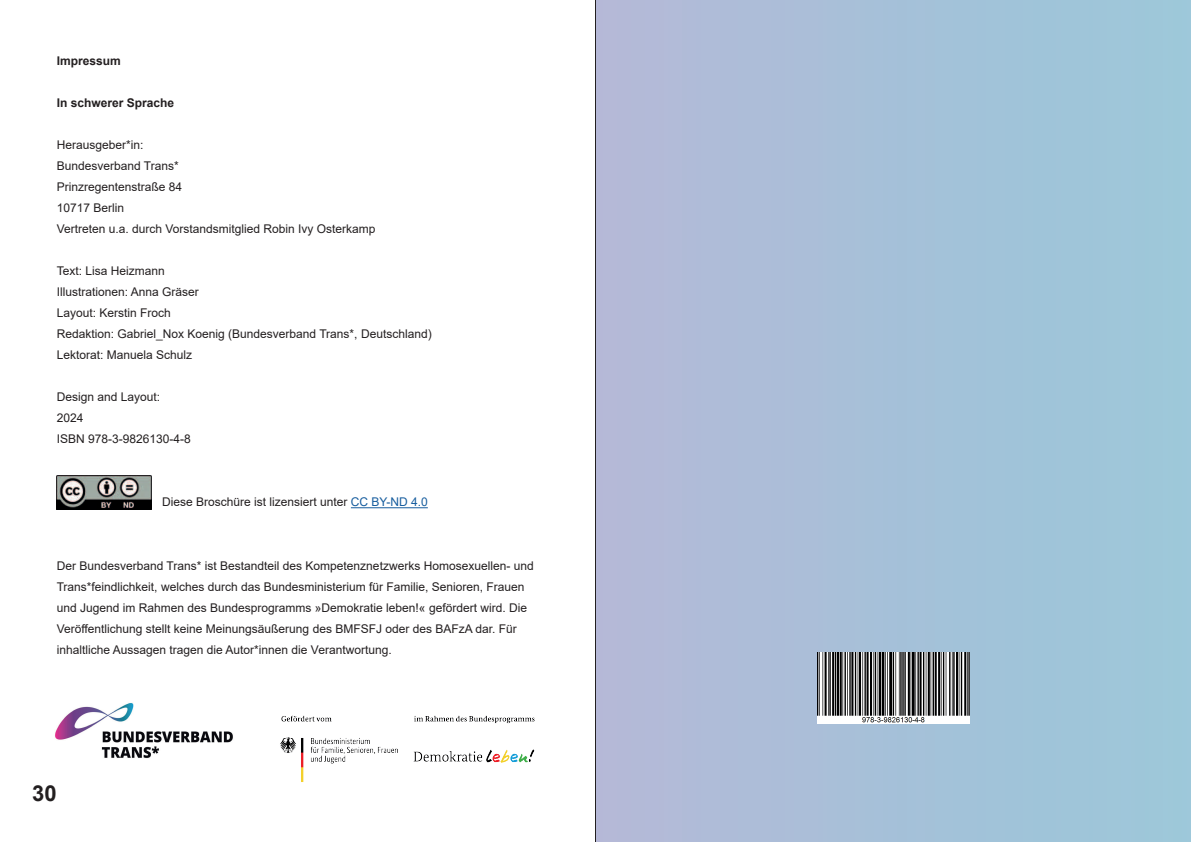
<style>
.page{position:relative;width:1191px;height:842px;background:#fff}
.page>*{position:absolute;margin:0;border:0;box-sizing:border-box;transform-origin:0 0}
.t1{font:700 22px "Arial";color:#231f20}
.t2{font:12px/21px "Arial";color:#231f20}
.t3{font:700 12px "Arial";color:#231f20}
.s1{color:#175d9e}
</style>
<div class="page">
<div style="left:0;top:0;width:1191px;height:842px;background:linear-gradient(to bottom,#a7c0d8,#a7c0d8)"></div>
<div style="left:0;top:0;width:595px;height:842px;background:#fff"></div>
<hr style="left:351px;top:507px;width:77px;height:1px;background:#175d9e">
<img style="left:280px;top:715px;width:255px;height:67px">
<img style="left:55px;top:703px;width:178px;height:55px">
<img style="left:817px;top:652px;width:152px;height:71px">
<hr style="left:595px;top:0;width:1px;height:842px;background:#231f20">
<img style="left:57px;top:476px;width:95px;height:33px">
<p class="t3" style="left:57px;top:57px;width:66px">Impressum</p>
<p class="t3" style="left:57px;top:99px;width:119px">In schwerer Sprache</p>
<p class="t2" style="left:57px;top:136px;width:320px">Herausgeber*in:<br>Bundesverband Trans*<br>Prinzregentenstraße 84<br>10717 Berlin<br>Vertreten u.a. durch Vorstandsmitglied Robin Ivy Osterkamp</p>
<p class="t2" style="left:57px;top:261px;width:376px">Text: Lisa Heizmann<br>Illustrationen: Anna Gräser<br>Layout: Kerstin Froch<br>Redaktion: Gabriel_Nox Koenig (Bundesverband Trans*, Deutschland)<br>Lektorat: Manuela Schulz</p>
<p class="t2" style="left:57px;top:388px;width:136px">Design and Layout:<br>2024<br>ISBN 978-3-9826130-4-8</p>
<p class="t2" style="left:162px;top:492px;width:267px">Diese Broschüre ist lizensiert unter <span class="s1">CC BY-ND 4.0</span></p>
<p class="t2" style="left:57px;top:555px;width:478px">Der Bundesverband Trans* ist Bestandteil des Kompetenznetzwerks Homosexuellen- und Trans*feindlichkeit, welches durch das Bundesministerium für Familie, Senioren, Frauen und Jugend im Rahmen des Bundesprogramms »Demokratie leben!« gefördert wird. Die Veröffentlichung stellt keine Meinungsäußerung des BMFSFJ oder des BAFzA dar. Für inhaltliche Aussagen tragen die Autor*innen die Verantwortung.</p>
<h1 class="t1" style="left:32px;top:785px;width:26px">30</h1>
</div>
